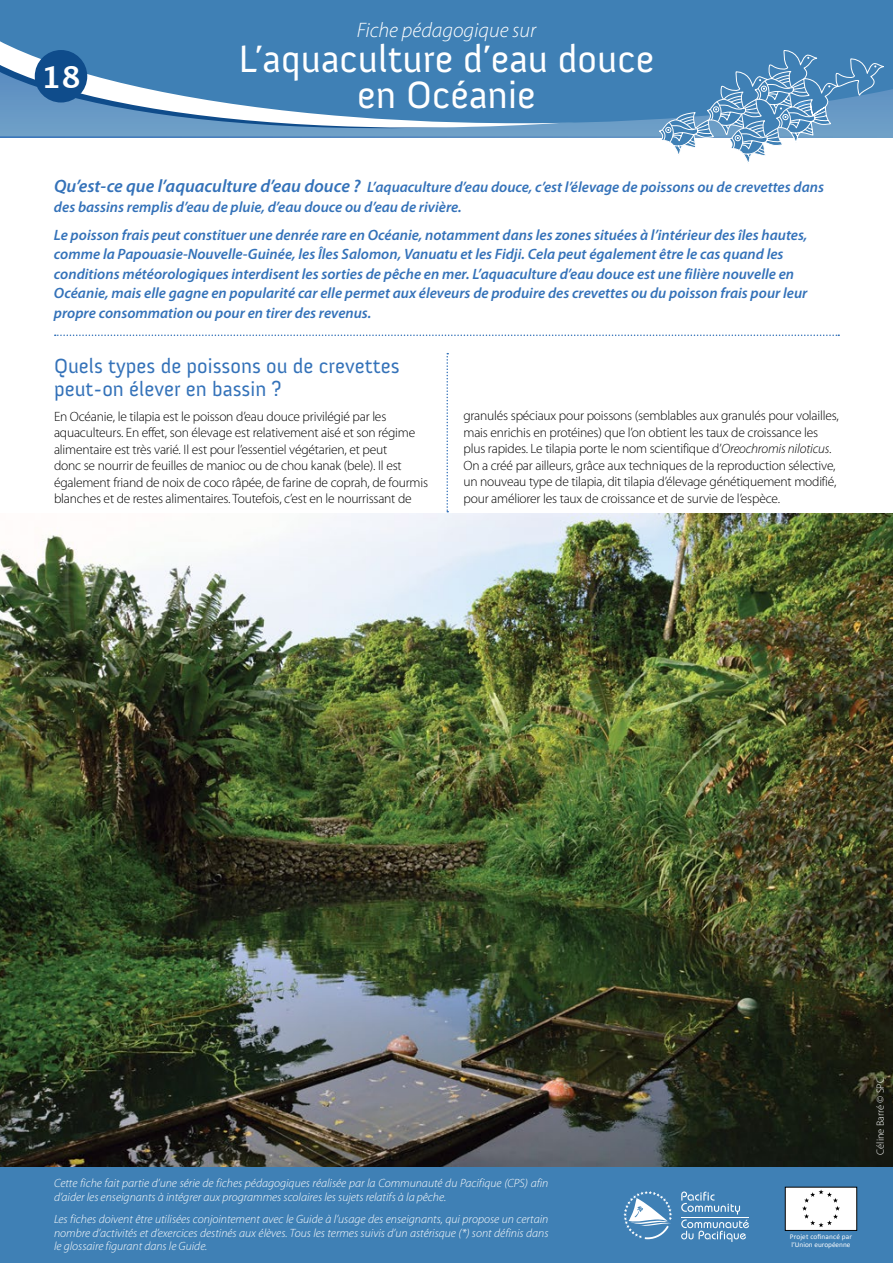
<style>
.page{position:relative;width:893px;height:1263px;background:#fff}
.page>*{position:absolute;margin:0;border:0;box-sizing:border-box;transform-origin:0 0}
.t1{font:39px/36px "Anivers";color:#fff;text-align:center}
.t2{font:700 30px "Lucida Grande";color:#fff}
.t3{font:21px/22.5px "Anivers";color:#3472b9}
.t4{font:italic 300 21px "Myriad Pro";color:#fff}
.t5{font:italic 600 15px/19.5px "Myriad Pro";color:#3472b9}
.t6{font:300 13.5px/16.5px "Myriad Pro";letter-spacing:-.015em;color:#000}
.t7{font:italic 300 12px/13.5px "Myriad Pro";color:#fff}
.t8{font:300 10.5px "Myriad Pro";color:#fff}
.t9{font:7.35px/8.1px "Calibri";color:#fff}
.s1{font-size:18px}
.s2{font-style:italic}
</style>
<div class="page">
<img style="left:0;top:513px;width:893px;height:654px">
<svg style="left:0;top:123px;width:893px;height:15px;background:#74a2c9"></svg>
<svg style="left:0;top:0;width:893px;height:123px;background:#4b87b9"></svg>
<svg style="left:446px;top:353px;width:2px;height:159px"></svg>
<div style="left:35px;top:50px;width:52px;height:53px;background:#0f4c8b;border-radius:50%"></div>
<svg style="left:55px;top:334px;width:784px;height:2px"></svg>
<svg style="left:658px;top:50px;width:226px;height:113px"></svg>
<div style="left:0;top:1167px;width:893px;height:96px;background:#3f80b5"></div>
<svg style="left:681px;top:1191px;width:68px;height:51px"></svg>
<hr style="left:681px;top:1217px;width:68px;height:1px;background:#fff">
<svg style="left:623px;top:1191px;width:49px;height:48px"></svg>
<div style="left:785px;top:1187px;width:72px;height:43px;background:#fff"></div>
<svg style="left:802px;top:1189px;width:38px;height:38px"></svg>
<h2 class="t2" style="left:41px;top:53px;width:41px">18</h2>
<h3 class="t4" style="left:357px;top:17px;width:181px">Fiche pédagogique sur</h3>
<h1 class="t1" style="left:239px;top:41px;width:417px">L’aquaculture d’eau douce en Océanie</h1>
<p class="t5" style="left:54px;top:177px;width:771px"><span class="s1">Qu’est-ce que l’aquaculture d’eau douce ?</span> L’aquaculture d’eau douce, c’est l’élevage de poissons ou de crevettes dans des bassins remplis d’eau de pluie, d’eau douce ou d’eau de rivière.</p>
<p class="t5" style="left:54px;top:224px;width:755px">Le poisson frais peut constituer une denrée rare en Océanie, notamment dans les zones situées à l’intérieur des îles hautes, comme la Papouasie-Nouvelle-Guinée, les Îles Salomon, Vanuatu et les Fidji. Cela peut également être le cas quand les conditions météorologiques interdisent les sorties de pêche en mer. L’aquaculture d’eau douce est une filière nouvelle en Océanie, mais elle gagne en popularité car elle permet aux éleveurs de produire des crevettes ou du poisson frais pour leur propre consommation ou pour en tirer des revenus.</p>
<h3 class="t3" style="left:54px;top:355px;width:347px">Quels types de poissons ou de crevettes peut-on élever en bassin ?</h3>
<p class="t6" style="left:54px;top:408px;width:376px">En Océanie, le tilapia est le poisson d’eau douce privilégié par les aquaculteurs. En effet, son élevage est relativement aisé et son régime alimentaire est très varié. Il est pour l’essentiel végétarien, et peut<br>donc se nourrir de feuilles de manioc ou de chou kanak (bele). Il est également friand de noix de coco râpée, de farine de coprah, de fourmis blanches et de restes alimentaires. Toutefois, c’est en le nourrissant de</p>
<p class="t6" style="left:463px;top:408px;width:377px">granulés spéciaux pour poissons (semblables aux granulés pour volailles, mais enrichis en protéines) que l’on obtient les taux de croissance les plus rapides. Le tilapia porte le nom scientifique d’<span class="s2">Oreochromis niloticus</span>.<br>On a créé par ailleurs, grâce aux techniques de la reproduction sélective, un nouveau type de tilapia, dit tilapia d’élevage génétiquement modifié, pour améliorer les taux de croissance et de survie de l’espèce.</p>
<p class="t7" style="left:54px;top:1176px;width:496px">Cette fiche fait partie d’une série de fiches pédagogiques réalisée par la Communauté du Pacifique (CPS) afin d’aider les enseignants à intégrer aux programmes scolaires les sujets relatifs à la pêche.</p>
<p class="t7" style="left:54px;top:1212px;width:496px;text-align:justify">Les fiches doivent être utilisées conjointement avec le Guide à l’usage des enseignants, qui propose un certain nombre d’activités et d’exercices destinés aux élèves. Tous les termes suivis d’un astérisque (*) sont définis dans le glossaire figurant dans le Guide.</p>
<p class="t8" style="left:874px;top:1155px;width:79px;rotate:-90deg">Céline Barré © SPC</p>
<p class="t9" style="left:790px;top:1232px;width:64px">Projet cofinancé par l’Union européenne</p>
</div>
